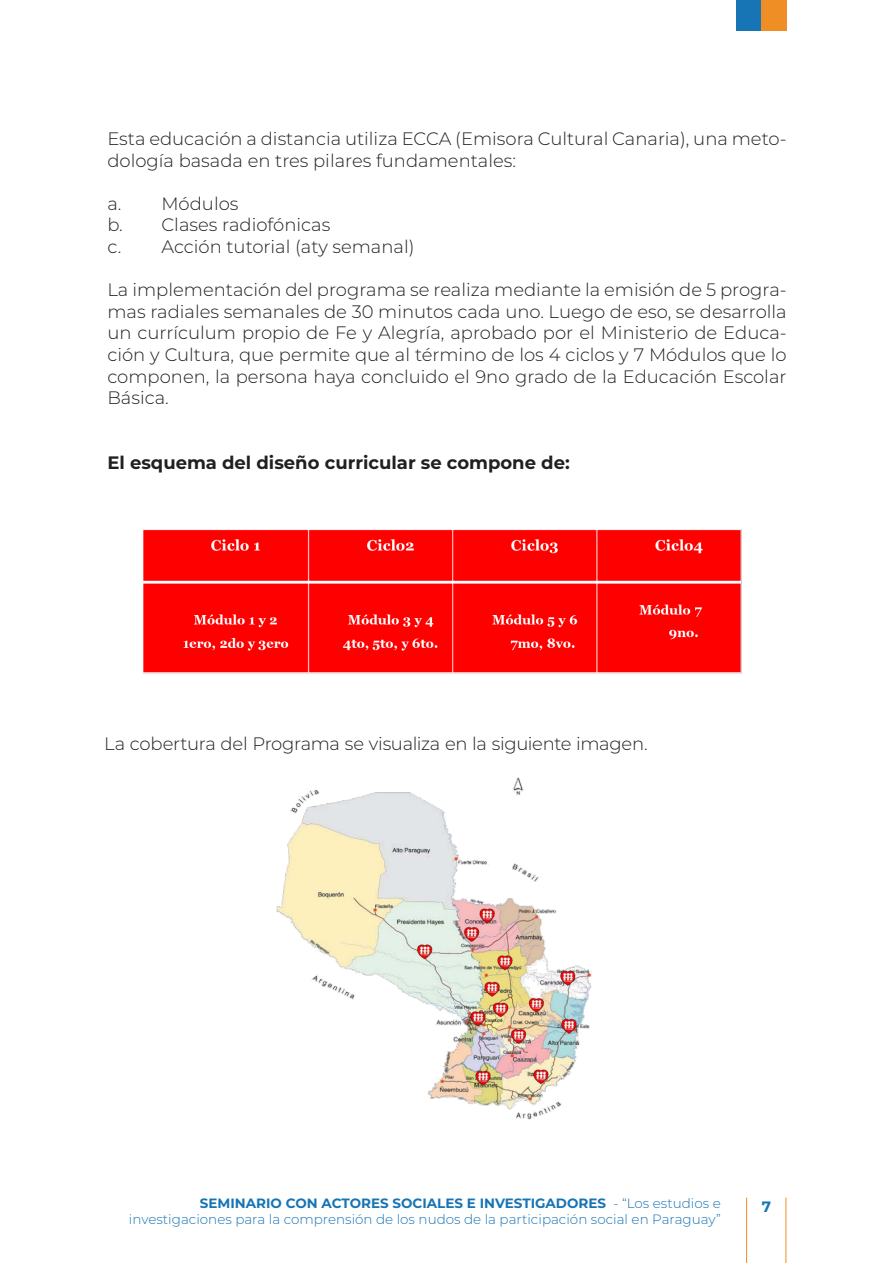
<style>
.page{position:relative;width:893px;height:1263px;background:#fff}
.page>*{position:absolute;margin:0;border:0;box-sizing:border-box;transform-origin:0 0}
.t1{font:300 18px/21.6px "Montserrat";color:#231f20}
.t2{font:700 18px "Montserrat";color:#231f20}
.t3{font:700 15px "Montserrat";color:#1774b5}
.t4{font:300 13.5px "Montserrat";color:#1774b5}
.t5{font:700 13.5px "Montserrat";color:#1774b5}
.s1{font-weight:300}
</style>
<div class="page">
<hr style="left:785px;top:1197px;width:1px;height:66px;background:#ee8e25">
<hr style="left:746px;top:1197px;width:1px;height:66px;background:#ee8e25">
<div style="left:736px;top:0;width:25px;height:30px;background:#1774b5"></div>
<div style="left:761px;top:0;width:26px;height:30px;background:#ee8e25"></div>
<img style="left:143px;top:529px;width:599px;height:144px">
<img style="left:276px;top:777px;width:316px;height:343px">
<p class="t1" style="left:107px;top:127px;width:681px">Esta educación a distancia utiliza ECCA (Emisora Cultural Canaria), una meto&shy;dología basada en tres pilares fundamentales:</p>
<p class="t1" style="left:107px;top:192px;width:133px">a. Módulos</p>
<p class="t1" style="left:107px;top:214px;width:224px">b. Clases radiofónicas</p>
<p class="t1" style="left:107px;top:235px;width:309px">c. Acción tutorial (aty semanal)</p>
<p class="t1" style="left:107px;top:278px;width:681px;text-align:justify">La implementación del programa se realiza mediante la emisión de 5 progra&shy;mas radiales semanales de 30 minutos cada uno. Luego de eso, se desarrolla un currículum propio de Fe y Alegría, aprobado por el Ministerio de Educa&shy;ción y Cultura, que permite que al término de los 4 ciclos y 7 Módulos que lo componen, la persona haya concluido el 9no grado de la Educación Escolar Básica.</p>
<p class="t2" style="left:107px;top:450px;width:464px">El esquema del diseño curricular se compone de:</p>
<p class="t1" style="left:104px;top:732px;width:545px">La cobertura del Programa se visualiza en la siguiente imagen.</p>
<p class="t5" style="left:200px;top:1193px;width:522px">SEMINARIO CON ACTORES SOCIALES E INVESTIGADORES <span class="s1">- “Los estudios e</span></p>
<p class="t3" style="left:762px;top:1196px;width:11px">7</p>
<p class="t4" style="left:129px;top:1210px;width:593px">investigaciones para la comprensión de los nudos de la participación social en Paraguay”</p>
</div>
